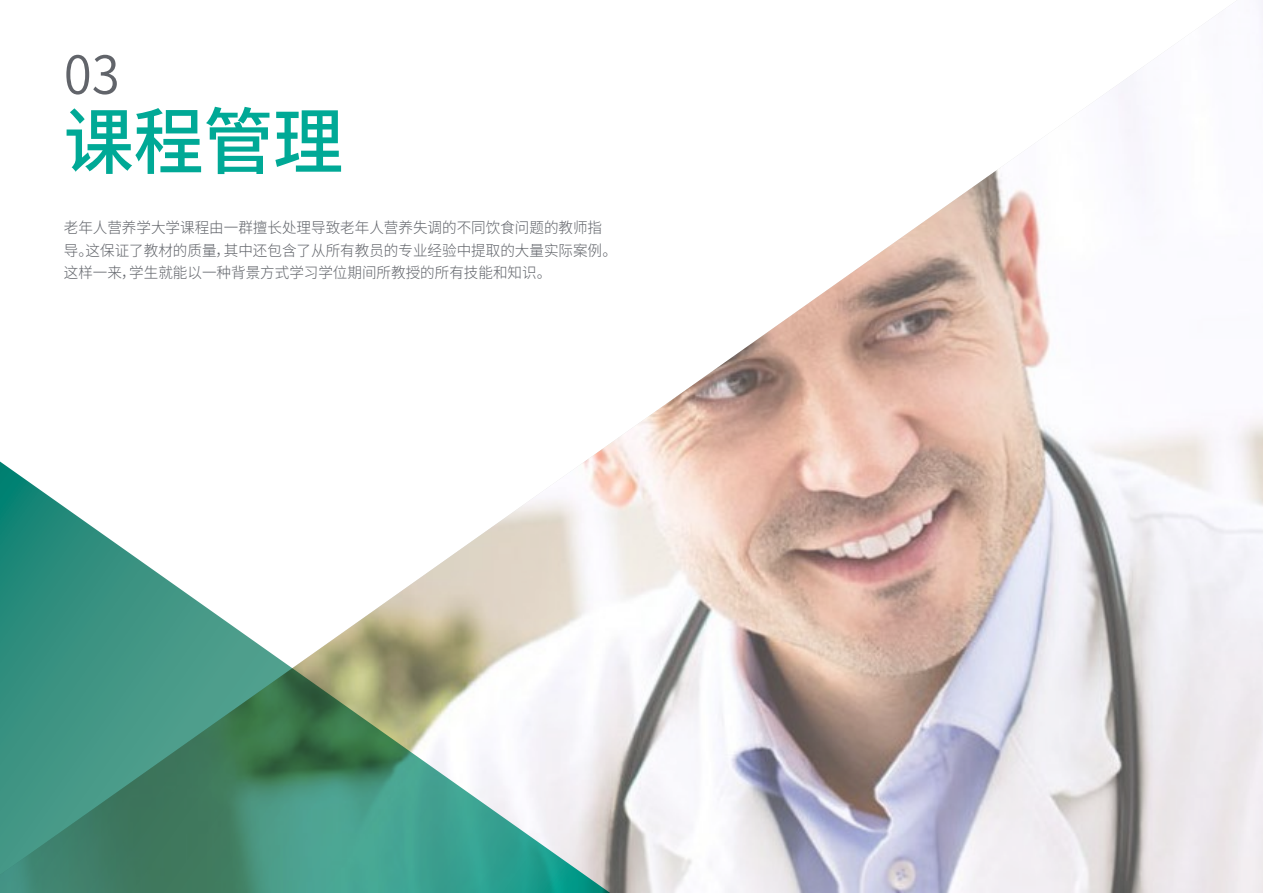
<style>
.page{position:relative;width:1263px;height:893px;background:#fff}
.page>*{position:absolute;margin:0;border:0;box-sizing:border-box;transform-origin:0 0}
.t1{font:500 72px "Source Han Sans CN";color:#00a996}
.t2{font:52.5px "Source Han Sans CN";color:#61646a}
.t3{font:300 15px/22.5px "Source Han Sans CN";color:#61646a}
</style>
<div class="page">
<img style="left:607px;top:0;width:656px;height:893px">
<svg style="left:0;top:446px;width:640px;height:447px"></svg>
<h2 class="t2" style="left:64px;top:45px;width:57px">03</h2>
<h1 class="t1" style="left:64px;top:101px;width:281px">课程管理</h1>
<p class="t3" style="left:64px;top:217px;width:555px">老年人营养学大学课程由一群擅长处理导致老年人营养失调的不同饮食问题的教师指导。这保证了教材的质量，其中还包含了从所有教员的专业经验中提取的大量实际案例。这样一来，学生就能以一种背景方式学习学位期间所教授的所有技能和知识。</p>
</div>
